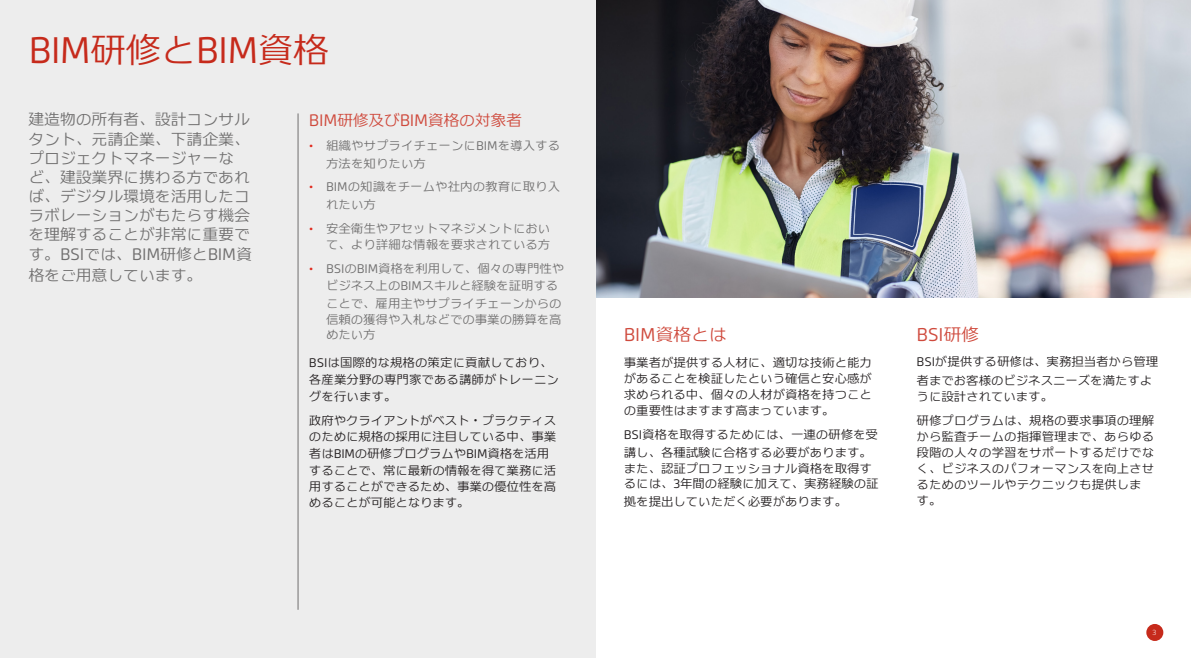
<style>
.page{position:relative;width:1191px;height:658px;background:#fff}
.page>*{position:absolute;margin:0;border:0;box-sizing:border-box;transform-origin:0 0}
.Heading_2_Red{font:40px "BSI Gesta";letter-spacing:-.02em;color:#c62a1b}
.Body{font:20px "BSI Gesta";color:#cf4a3d}
.Body-2{font:18px "C4 Universal Line BDY L 04";color:#cf4a3d}
.Heading_3_Grey{font:16px/19.4px "C4 Universal Line BDY L 04";letter-spacing:-.01em;color:#706f6f}
.Heading_3_Red{font:16px "C4 Universal Line BDY L 04";letter-spacing:-.02em;color:#cf4a3d}
.Body-3{font:12.5px/16px "C4 Universal Line BDY L 04";letter-spacing:-.01em;color:#231f20}
.t1{font:12.5px/17.8px "C4 Universal Line BDY L 04";letter-spacing:-.005em;color:#706f6f}
.t2{font:300 8px "Gesta";color:#fff}
.s1{font-family:"C4 Universal Line BDY L 04";font-size:36px}
.s2{font-family:"BSI Gesta";font-size:18px}
.s3{font-family:"BSI Gesta";color:#e12b1f}
.s4{font-family:"BSI Gesta";font-size:13.5px}
.s5{font-family:"BSI Gesta";font-size:20px}
.s6{font-family:"C4 Universal Line BDY L 04";font-size:18px}
</style>
<div class="page">
<div style="left:1146px;top:624px;width:17px;height:17px;background:#c62a1b;border-radius:50%"></div>
<img style="left:595px;top:0;width:596px;height:298px">
<div style="left:0;top:0;width:595px;height:658px;background:#ededed"></div>
<hr style="left:298px;top:113px;width:1px;height:496px;background:#706f6f">
<p class="Heading_2_Red" style="left:28px;top:29px;width:302px">BIM<span class="s1">研修と</span>BIM<span class="s1">資格</span></p>
<p class="Heading_3_Grey" style="left:28px;top:110px;width:225px">建造物の所有者、設計コンサルタント、元請企業、下請企業、プロジェクトマネージャーなど、建設業界に携わる方であれば、デジタル環境を活用したコラボレーションがもたらす機会を理解することが非常に重要です。<span class="s2">BSI</span>では、<span class="s2">BIM</span>研修と<span class="s2">BIM</span>資格をご用意しています。</p>
<p class="Heading_3_Red" style="left:309px;top:111px;width:215px"><span class="s2">BIM</span>研修及び<span class="s2">BIM</span>資格の対象者</p>
<p class="t1" style="left:326px;top:136px;width:236px;text-indent:-17px"><span class="s3">•</span> 組織やサプライチェーンに<span class="s4">BIM</span>を導入する方法を知りたい方</p>
<p class="t1" style="left:326px;top:178px;width:236px;text-indent:-17px"><span class="s3">•</span> <span class="s4">BIM</span>の知識をチームや社内の教育に取り入れたい方</p>
<p class="t1" style="left:309px;top:220px;width:243px;line-height:15.7px;text-align:right"><span class="s3">•</span> 安全衛生やアセットマネジメントにおいて、より詳細な情報を要求されている方</p>
<p class="t1" style="left:326px;top:259px;width:240px;line-height:17.5px;text-indent:-17px"><span class="s3">•</span> <span class="s4">BSI</span>の<span class="s4">BIM</span>資格を利用して、個々の専門性やビジネス上の<span class="s4">BIM</span>スキルと経験を証明することで、雇用主やサプライチェーンからの</p>
<p class="t1" style="left:326px;top:311px;width:237px;line-height:15.8px">信頼の獲得や入札などでの事業の勝算を高めたい方</p>
<p class="Body-3" style="left:309px;top:353px;width:252px;line-height:17.1px"><span class="s4">BSI</span>は国際的な規格の策定に貢献しており、各産業分野の専門家である講師がトレーニングを行います。</p>
<p class="Body-3" style="left:309px;top:412px;width:249px;line-height:16.3px">政府やクライアントがベスト・プラクティスのために規格の採用に注目している中、事業者は<span class="s4">BIM</span>の研修プログラムや<span class="s4">BIM</span>資格を活用することで、常に最新の情報を得て業務に活用することができるため、事業の優位性を高めることが可能となります。</p>
<p class="Body-2" style="left:624px;top:325px;width:104px"><span class="s5">BIM</span>資格とは</p>
<p class="Body-3" style="left:624px;top:354px;width:250px;text-align:justify">事業者が提供する人材に、適切な技術と能力があることを検証したという確信と安心感が求められる中、個々の人材が資格を持つことの重要性はますます高まっています。</p>
<p class="Body-3" style="left:624px;top:425px;width:256px;line-height:18.2px"><span class="s4">BSI</span>資格を取得するためには、一連の研修を受講し、各種試験に合格する必要があります。</p>
<p class="Body-3" style="left:624px;top:460px;width:256px;line-height:15.1px">また、認証プロフェッショナル資格を取得するには、<span class="s4">3</span>年間の経験に加えて、実務経験の証</p>
<p class="Body-3" style="left:624px;top:493px;width:225px">拠を提出していただく必要があります。</p>
<p class="Body" style="left:916px;top:325px;width:64px">BSI<span class="s6">研修</span></p>
<p class="Body-3" style="left:916px;top:352px;width:243px;line-height:18.2px"><span class="s4">BSI</span>が提供する研修は、実務担当者から管理者までお客様のビジネスニーズを満たすよ</p>
<p class="Body-3" style="left:916px;top:383px;width:239px;line-height:24.3px">うに設計されています。<br>研修プログラムは、規格の要求事項の理解</p>
<p class="Body-3" style="left:916px;top:428px;width:239px">から監査チームの指揮管理まで、あらゆる段階の人々の学習をサポートするだけでなく、ビジネスのパフォーマンスを向上させるためのツールやテクニックも提供します。</p>
<p class="t2" style="left:1152px;top:627px;width:5px">3</p>
</div>
